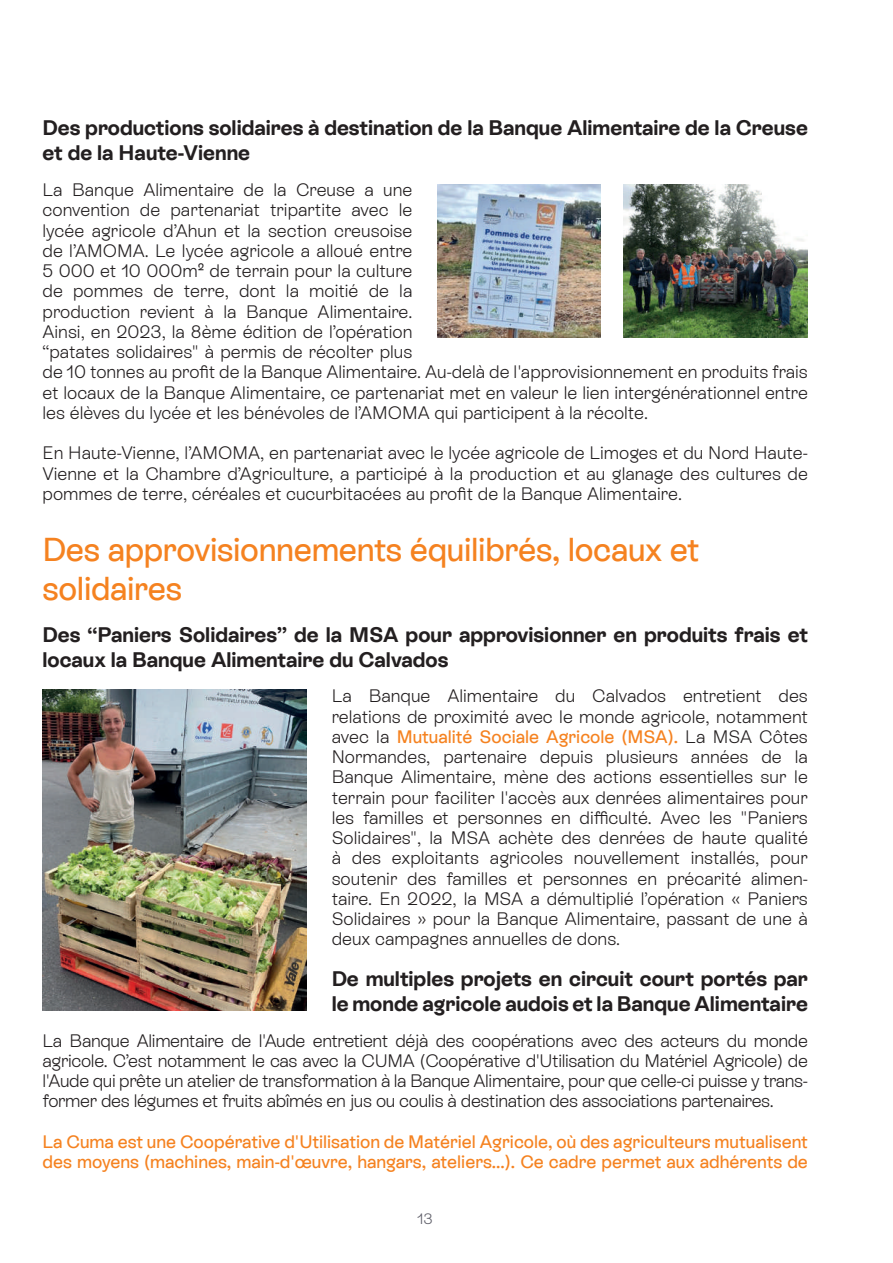
<style>
.page{position:relative;width:893px;height:1263px;background:#fff}
.page>*{position:absolute;margin:0;border:0;box-sizing:border-box;transform-origin:0 0}
.t1{font:500 33px/39.6px "ES Rebond Grotesque";letter-spacing:-.01em;color:#f58220}
.t2{font:700 21px/25.2px "ES Rebond Grotesque";color:#231f20}
.t3{font:300 18px/20.2px "ES Rebond Grotesque";color:#231f20;text-align:justify}
.t4{font:500 18px/20.2px "ES Rebond Grotesque";color:#f58220}
.t5{font:300 15px "ES Rebond Grotesque";color:#5f5f69}
.s1{font-weight:500;color:#f58220}
</style>
<div class="page">
<img style="left:438px;top:185px;width:163px;height:153px">
<img style="left:623px;top:185px;width:185px;height:153px">
<img style="left:43px;top:689px;width:263px;height:321px">
<p class="t2" style="left:43px;top:114px;width:767px">Des productions solidaires à destination de la Banque Alimentaire de la Creuse et de la Haute-Vienne</p>
<p class="t3" style="left:43px;top:179px;width:767px;text-align:left">La Banque Alimentaire de la Creuse a une<br>convention de partenariat tripartite avec le<br>lycée agricole d’Ahun et la section creusoise<br>de l’AMOMA. Le lycée agricole a alloué entre<br>5 000 et 10 000m² de terrain pour la culture<br>de pommes de terre, dont la moitié de la<br>production revient à la Banque Alimentaire.<br>Ainsi, en 2023, la 8ème édition de l’opération<br>“patates solidaires" à permis de récolter plus<br>de 10 tonnes au profit de la Banque Alimentaire. Au-delà de l'approvisionnement en produits frais et locaux de la Banque Alimentaire, ce partenariat met en valeur le lien intergénérationnel entre les élèves du lycée et les bénévoles de l’AMOMA qui participent à la récolte.</p>
<p class="t3" style="left:43px;top:442px;width:767px">En Haute-Vienne, l’AMOMA, en partenariat avec le lycée agricole de Limoges et du Nord Haute-Vienne et la Chambre d’Agriculture, a participé à la production et au glanage des cultures de pommes de terre, céréales et cucurbitacées au profit de la Banque Alimentaire.</p>
<h1 class="t1" style="left:43px;top:528px;width:658px">Des approvisionnements équilibrés, locaux et solidaires</h1>
<p class="t2" style="left:43px;top:621px;width:767px">Des “Paniers Solidaires” de la MSA pour approvisionner en produits frais et locaux la Banque Alimentaire du Calvados</p>
<p class="t3" style="left:332px;top:685px;width:478px">La Banque Alimentaire du Calvados entretient des relations de proximité avec le monde agricole, notamment avec la <span class="s1">Mutualité Sociale Agricole (MSA).</span> La MSA Côtes Normandes, partenaire depuis plusieurs années de la Banque Alimentaire, mène des actions essentielles sur le terrain pour faciliter l'accès aux denrées alimentaires pour les familles et personnes en difficulté. Avec les "Paniers Solidaires", la MSA achète des denrées de haute qualité à des exploitants agricoles nouvellement installés, pour soutenir des familles et personnes en précarité alimen&shy;taire. En 2022, la MSA a démultiplié l’opération « Paniers Solidaires » pour la Banque Alimentaire, passant de une à deux campagnes annuelles de dons.</p>
<p class="t2" style="left:332px;top:965px;width:478px">De multiples projets en circuit court portés par le monde agricole audois et la Banque Alimentaire</p>
<p class="t3" style="left:43px;top:1030px;width:767px">La Banque Alimentaire de l'Aude entretient déjà des coopérations avec des acteurs du monde agricole. C’est notamment le cas avec la CUMA (Coopérative d'Utilisation du Matériel Agricole) de l'Aude qui prête un atelier de transformation à la Banque Alimentaire, pour que celle-ci puisse y trans&shy;former des légumes et fruits abîmés en jus ou coulis à destination des associations partenaires.</p>
<p class="t4" style="left:43px;top:1131px;width:767px">La Cuma est une Coopérative d'Utilisation de Matériel Agricole, où des agriculteurs mutualisent des moyens (machines, main-d'œuvre, hangars, ateliers...). Ce cadre permet aux adhérents de</p>
<p class="t5" style="left:418px;top:1208px;width:17px">13</p>
</div>
